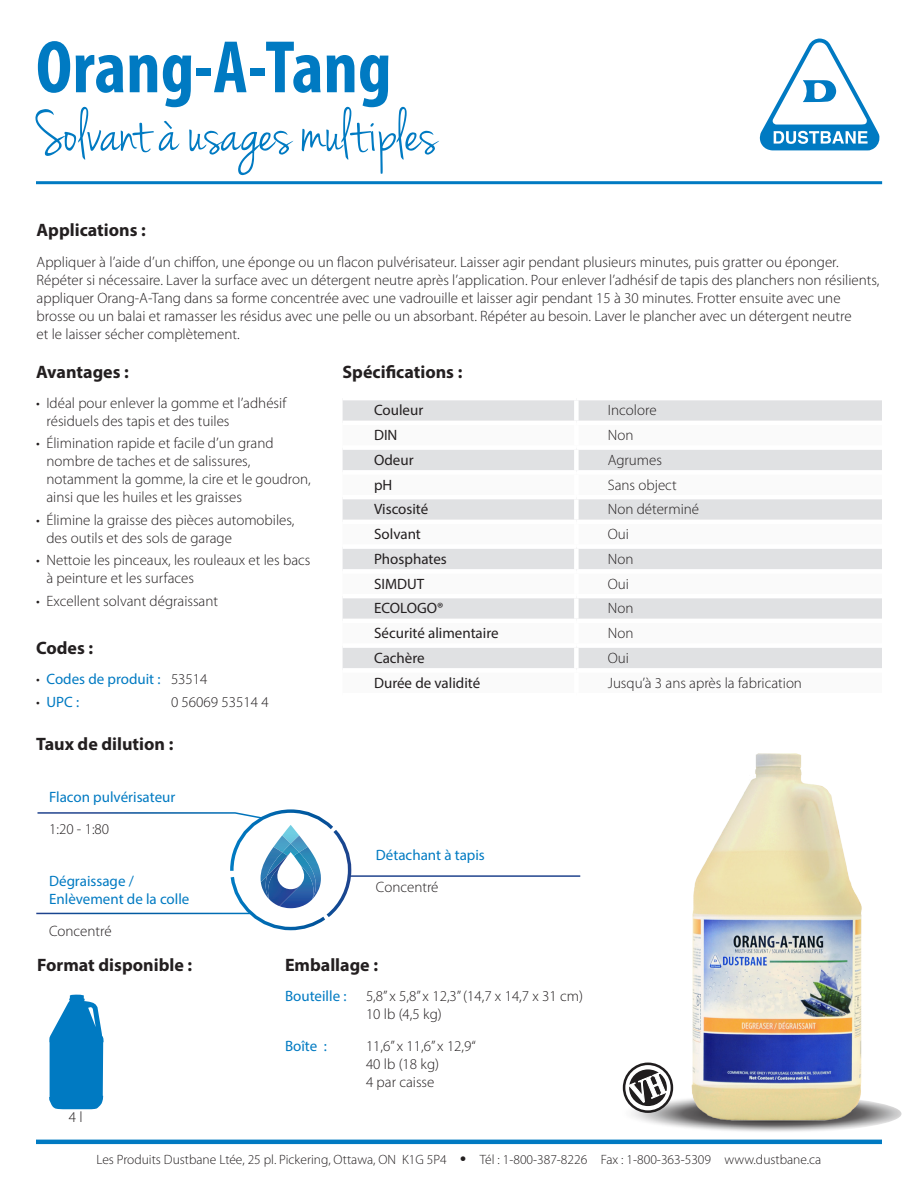
<style>
.page{position:relative;width:918px;height:1188px;background:#fff}
.page>*{position:absolute;margin:0;border:0;box-sizing:border-box;transform-origin:0 0}
.Product_Description{font:700 condensed 75px "Myriad Pro";color:#007ac2}
.t1{font:63px "Jenna Sue";color:#007ac2}
.body_text_10_12{font:700 18px "Myriad Pro";color:#231f20}
.bullet_list{font:700 18px "Myriad Pro";color:#231f20}
.table_text{font:700 18px "Myriad Pro";color:#231f20}
.body_text_10_12-2{font:300 15px/18px "Myriad Pro";color:#231f20}
.bullet_list-2{font:300 15px/18px "Myriad Pro";color:#231f20}
.Subheader{font:300 15px "Myriad Pro";color:#231f20}
.table_text-2{font:15px "Myriad Pro";color:#231f20}
.body_text_10_12-3{font:15px "Myriad Pro";color:#007ac2}
.table_text-3{font:300 15px "Myriad Pro";color:#231f20}
.bullet_list-3{font:15px "Myriad Pro";color:#007ac2}
.t2{font:300 13.5px "Myriad Pro";color:#231f20}
.s1{font-weight:300;color:#231f20}
.s2{font-weight:900;font-size:16.5px}
</style>
<div class="page">
<hr style="left:36px;top:1140px;width:846px;height:4px;background:#007ac2">
<svg style="left:759px;top:38px;width:121px;height:113px"></svg>
<hr style="left:36px;top:181px;width:846px;height:3px;background:#007ac2">
<img style="left:623px;top:1094px;width:279px;height:38px">
<svg style="left:343px;top:400px;width:539px;height:21px;background:#e1e2e3"></svg>
<svg style="left:343px;top:450px;width:539px;height:218px;fill:#e0e1e3"></svg>
<div style="left:576px;top:470px;width:306px;height:5px;background:#fff"></div>
<hr style="left:576px;top:495px;width:306px;height:4px;background:#fff">
<hr style="left:576px;top:520px;width:306px;height:4px;background:#fff">
<div style="left:576px;top:544px;width:306px;height:5px;background:#fff"></div>
<div style="left:576px;top:569px;width:306px;height:5px;background:#fff"></div>
<hr style="left:576px;top:594px;width:306px;height:4px;background:#fff">
<hr style="left:576px;top:619px;width:306px;height:4px;background:#fff">
<div style="left:576px;top:643px;width:306px;height:5px;background:#fff"></div>
<div style="left:574px;top:400px;width:5px;height:21px;background:#fff"></div>
<div style="left:574px;top:450px;width:5px;height:20px;background:#fff"></div>
<div style="left:343px;top:470px;width:233px;height:5px;background:#fff"></div>
<div style="left:574px;top:475px;width:5px;height:20px;background:#fff"></div>
<hr style="left:343px;top:495px;width:233px;height:4px;background:#fff">
<div style="left:574px;top:499px;width:5px;height:21px;background:#fff"></div>
<hr style="left:343px;top:520px;width:233px;height:4px;background:#fff">
<div style="left:574px;top:524px;width:5px;height:20px;background:#fff"></div>
<div style="left:343px;top:544px;width:233px;height:5px;background:#fff"></div>
<div style="left:574px;top:549px;width:5px;height:20px;background:#fff"></div>
<div style="left:343px;top:569px;width:233px;height:5px;background:#fff"></div>
<div style="left:574px;top:574px;width:5px;height:20px;background:#fff"></div>
<hr style="left:343px;top:594px;width:233px;height:4px;background:#fff">
<div style="left:574px;top:598px;width:5px;height:21px;background:#fff"></div>
<hr style="left:343px;top:619px;width:233px;height:4px;background:#fff">
<div style="left:574px;top:623px;width:5px;height:20px;background:#fff"></div>
<div style="left:343px;top:643px;width:233px;height:5px;background:#fff"></div>
<div style="left:574px;top:648px;width:5px;height:20px;background:#fff"></div>
<svg style="left:49px;top:995px;width:55px;height:114px;background:#288fcb"></svg>
<svg style="left:624px;top:1064px;width:48px;height:48px"></svg>
<div style="left:623px;top:1063px;width:50px;height:50px;border:3px solid #201d1e;border-radius:50%"></div>
<svg style="left:629px;top:1069px;width:38px;height:37px"></svg>
<svg style="left:627px;top:1072px;width:41px;height:31px"></svg>
<svg style="left:36px;top:809px;width:317px;height:122px"></svg>
<hr style="left:36px;top:913px;width:216px;height:1px;background:#fff">
<img style="left:671px;top:753px;width:220px;height:377px">
<p class="Product_Description" style="left:36px;top:20px;width:357px">Orang-A-Tang</p>
<p class="t1" style="left:36px;top:96px;width:403px">Solvant à usages multiples</p>
<p class="body_text_10_12" style="left:37px;top:218px;width:111px">Applications :</p>
<p class="body_text_10_12-2" style="left:37px;top:253px;width:844px">Appliquer à l’aide d’un chiffon, une éponge ou un flacon pulvérisateur. Laisser agir pendant plusieurs minutes, puis gratter ou éponger.<br>Répéter si nécessaire. Laver la surface avec un détergent neutre après l’application. Pour enlever l’adhésif de tapis des planchers non résilients, appliquer Orang-A-Tang dans sa forme concentrée avec une vadrouille et laisser agir pendant 15 à 30 minutes. Frotter ensuite avec une brosse ou un balai et ramasser les résidus avec une pelle ou un absorbant. Répéter au besoin. Laver le plancher avec un détergent neutre</p>
<p class="Subheader" style="left:37px;top:325px;width:205px">et le laisser sécher complètement.</p>
<p class="bullet_list" style="left:36px;top:360px;width:94px">Avantages :</p>
<p class="bullet_list-2" style="left:36px;top:394px;width:252px">• Idéal pour enlever la gomme et l’adhésif</p>
<p class="bullet_list-2" style="left:46px;top:412px;width:185px">résiduels des tapis et des tuiles</p>
<p class="bullet_list-2" style="left:46px;top:434px;width:266px;text-indent:-10px">• Élimination rapide et facile d’un grand nombre de taches et de salissures, notamment la gomme, la cire et le goudron,</p>
<p class="bullet_list-2" style="left:46px;top:488px;width:197px">ainsi que les huiles et les graisses</p>
<p class="bullet_list-2" style="left:36px;top:511px;width:260px">• Élimine la graisse des pièces automobiles,</p>
<p class="bullet_list-2" style="left:46px;top:529px;width:187px">des outils et des sols de garage</p>
<p class="bullet_list-2" style="left:36px;top:551px;width:276px">• Nettoie les pinceaux, les rouleaux et les bacs</p>
<p class="bullet_list-2" style="left:46px;top:569px;width:149px">à peinture et les surfaces</p>
<p class="bullet_list-2" style="left:36px;top:592px;width:5px">•</p>
<p class="Subheader" style="left:46px;top:592px;width:173px">Excellent solvant dégraissant</p>
<p class="bullet_list" style="left:36px;top:637px;width:59px">Codes :</p>
<p class="bullet_list-3" style="left:36px;top:670px;width:126px"><span class="s1">•</span> Codes de produit :</p>
<p class="bullet_list-2" style="left:171px;top:670px;width:38px">53514</p>
<p class="bullet_list-3" style="left:36px;top:693px;width:45px"><span class="s1">•</span> UPC :</p>
<p class="Subheader" style="left:171px;top:693px;width:99px">0 56069 53514 4</p>
<p class="table_text" style="left:343px;top:360px;width:121px">Spécifications :</p>
<p class="table_text-2" style="left:374px;top:401px;width:51px">Couleur</p>
<p class="table_text-3" style="left:608px;top:401px;width:50px">Incolore</p>
<p class="table_text-2" style="left:374px;top:426px;width:25px">DIN</p>
<p class="table_text-3" style="left:608px;top:426px;width:27px">Non</p>
<p class="table_text-2" style="left:374px;top:451px;width:41px">Odeur</p>
<p class="table_text-3" style="left:608px;top:451px;width:56px">Agrumes</p>
<p class="table_text-2" style="left:374px;top:475px;width:20px">pH</p>
<p class="table_text-3" style="left:608px;top:476px;width:70px">Sans object</p>
<p class="table_text-2" style="left:374px;top:500px;width:56px">Viscosité</p>
<p class="table_text-3" style="left:608px;top:500px;width:93px">Non déterminé</p>
<p class="table_text-2" style="left:374px;top:525px;width:48px">Solvant</p>
<p class="table_text-3" style="left:608px;top:525px;width:23px">Oui</p>
<p class="table_text-2" style="left:374px;top:550px;width:74px">Phosphates</p>
<p class="table_text-3" style="left:608px;top:550px;width:27px">Non</p>
<p class="table_text-2" style="left:374px;top:574px;width:52px">SIMDUT</p>
<p class="table_text-3" style="left:608px;top:575px;width:23px">Oui</p>
<p class="table_text-2" style="left:374px;top:599px;width:71px">ECOLOGO®</p>
<p class="table_text-3" style="left:608px;top:599px;width:27px">Non</p>
<p class="table_text-2" style="left:374px;top:624px;width:126px">Sécurité alimentaire</p>
<p class="table_text-3" style="left:608px;top:624px;width:27px">Non</p>
<p class="table_text-2" style="left:374px;top:649px;width:52px">Cachère</p>
<p class="table_text-3" style="left:608px;top:649px;width:23px">Oui</p>
<p class="table_text-2" style="left:374px;top:673px;width:108px">Durée de validité</p>
<p class="Subheader" style="left:608px;top:674px;width:196px">Jusqu’à 3 ans après la fabrication</p>
<p class="body_text_10_12" style="left:36px;top:732px;width:139px">Taux de dilution :</p>
<p class="body_text_10_12-3" style="left:49px;top:788px;width:128px">Flacon pulvérisateur</p>
<p class="body_text_10_12-2" style="left:49px;top:820px;width:62px">1:20 - 1:80</p>
<p class="body_text_10_12-3" style="left:49px;top:872px;width:86px">Dégraissage /</p>
<p class="body_text_10_12-3" style="left:49px;top:890px;width:142px">Enlèvement de la colle</p>
<p class="body_text_10_12-2" style="left:49px;top:921px;width:64px">Concentré</p>
<p class="body_text_10_12" style="left:37px;top:953px;width:157px">Format disponible :</p>
<p class="body_text_10_12-2" style="left:69px;top:1108px;width:15px">4 l</p>
<p class="body_text_10_12-3" style="left:376px;top:846px;width:111px">Détachant à tapis</p>
<p class="body_text_10_12-2" style="left:376px;top:877px;width:64px">Concentré</p>
<p class="body_text_10_12" style="left:285px;top:953px;width:95px">Emballage :</p>
<p class="body_text_10_12-3" style="left:285px;top:987px;width:63px">Bouteille :</p>
<p class="body_text_10_12-2" style="left:366px;top:987px;width:219px">5,8” x 5,8” x 12,3” (14,7 x 14,7 x 31 cm)</p>
<p class="body_text_10_12-2" style="left:366px;top:1005px;width:77px">10 lb (4,5 kg)</p>
<p class="body_text_10_12-3" style="left:285px;top:1036px;width:43px">Boîte :</p>
<p class="body_text_10_12-2" style="left:366px;top:1037px;width:111px">11,6” x 11,6” x 12,9“<br>40 lb (18 kg)</p>
<p class="Subheader" style="left:366px;top:1073px;width:70px">4 par caisse</p>
<p class="t2" style="left:97px;top:1152px;width:726px">Les Produits Dustbane Ltée, 25 pl. Pickering, Ottawa, ON K1G 5P4 <span class="s2">•</span> Tél : 1-800-387-8226 Fax : 1-800-363-5309 www.dustbane.ca</p>
</div>
